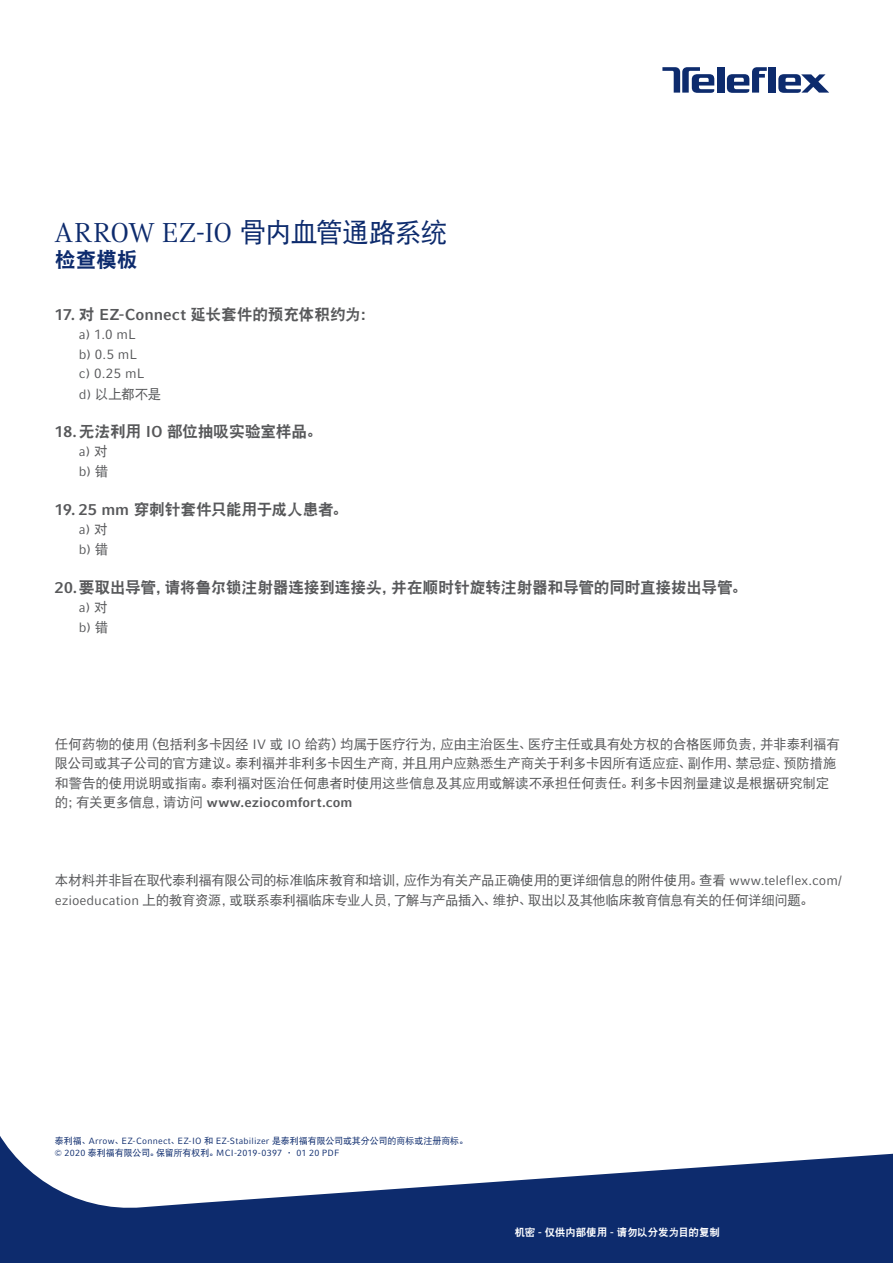
<style>
.page{position:relative;width:893px;height:1263px;background:#fff}
.page>*{position:absolute;margin:0;border:0;box-sizing:border-box;transform-origin:0 0}
.t1{font:27px "Compatil Text LT Pro";color:#0d2b6d}
.t2{font:21px "DFP Hei W9";color:#0d2b6d}
.t3{font:15.75px "DFP Hei W9";letter-spacing:-.015em;color:#57585a}
.t4{font:700 15.75px "Compatil Fact LT Pro";letter-spacing:.005em;color:#57585a}
.t5{font:13.5px/19.5px "DFP Hei W5";letter-spacing:-.025em;color:#57585a}
.t6{font:13.5px/19.5px "Compatil Fact LT Pro";letter-spacing:.005em;color:#57585a}
.t7{font:700 13.5px "Compatil Fact LT Pro";letter-spacing:.01em;color:#57585a}
.t8{font:10.5px "DFP Hei W9";letter-spacing:-.02em;color:#fff}
.t9{font:9px/12px "Compatil Fact LT Pro";letter-spacing:.025em;color:#0d2b6d}
.s1{font-family:"DFP Hei W5"}
.s2{font-family:"DFP Hei W9";font-weight:400}
.s3{font-family:"Compatil Fact LT Pro"}
.s4{font-family:"Compatil Fact LT Pro";font-weight:700}
.s5{font-family:"DFP Hei W5";font-weight:400}
</style>
<div class="page">
<div style="left:769px;top:67px;width:7px;height:26px;background:#0d2b6d"></div>
<svg style="left:727px;top:67px;width:40px;height:26px"></svg>
<div style="left:717px;top:67px;width:7px;height:26px;background:#0d2b6d"></div>
<svg style="left:778px;top:74px;width:51px;height:19px"></svg>
<svg style="left:662px;top:67px;width:52px;height:26px"></svg>
<svg style="left:0;top:1136px;width:893px;height:127px;fill:#0d2b6d"></svg>
<h1 class="t1" style="left:55px;top:217px;width:394px">ARROW EZ-IO <span class="s1">骨内血管通路系统</span></h1>
<h2 class="t2" style="left:55px;top:248px;width:84px">检查模板</h2>
<p class="t4" style="left:55px;top:305px;width:322px">17. <span class="s2">对</span> EZ-Connect <span class="s2">延长套件的预充体积约为：</span></p>
<p class="t6" style="left:79px;top:325px;width:67px">a) 1.0 mL b) 0.5 mL c) 0.25 mL</p>
<p class="t5" style="left:79px;top:384px;width:84px"><span class="s3">d)</span> 以上都不是</p>
<p class="t3" style="left:55px;top:423px;width:269px"><span class="s4">18.</span>无法利用 <span class="s4">IO</span> 部位抽吸实验室样品。</p>
<p class="t6" style="left:79px;top:442px;width:31px">a) <span class="s1">对</span>b) <span class="s1">错</span></p>
<p class="t3" style="left:55px;top:501px;width:295px"><span class="s4">19. 25 mm</span> 穿刺针套件只能用于成人患者。</p>
<p class="t6" style="left:79px;top:520px;width:31px">a) <span class="s1">对</span>b) <span class="s1">错</span></p>
<p class="t3" style="left:55px;top:579px;width:694px"><span class="s4">20.</span>要取出导管，请将鲁尔锁注射器连接到连接头，并在顺时针旋转注射器和导管的同时直接拔出导管。</p>
<p class="t6" style="left:79px;top:598px;width:31px">a) <span class="s1">对</span>b) <span class="s1">错</span></p>
<p class="t5" style="left:55px;top:734px;width:786px">任何药物的使用（包括利多卡因经 <span class="s3">IV</span> 或 <span class="s3">IO</span> 给药）均属于医疗行为，应由主治医生、医疗主任或具有处方权的合格医师负责，并非泰利福有限公司或其子公司的官方建议。泰利福并非利多卡因生产商，并且用户应熟悉生产商关于利多卡因所有适应症、副作用、禁忌症、预防措施和警告的使用说明或指南。泰利福对医治任何患者时使用这些信息及其应用或解读不承担任何责任。利多卡因剂量建议是根据研究制定</p>
<p class="t7" style="left:55px;top:795px;width:299px"><span class="s5">的；有关更多信息，请访问</span> www.eziocomfort.com</p>
<p class="t5" style="left:55px;top:870px;width:788px">本材料并非旨在取代泰利福有限公司的标准临床教育和培训，应作为有关产品正确使用的更详细信息的附件使用。查看 <span class="s3">www.teleflex.com</span>/ <span class="s3">ezioeducation</span> 上的教育资源，或联系泰利福临床专业人员，了解与产品插入、维护、取出以及其他临床教育信息有关的任何详细问题。</p>
<p class="t9" style="left:55px;top:1135px;width:415px"><span class="s1">泰利福、</span>Arrow<span class="s1">、</span>EZ-Connect<span class="s1">、</span>EZ-IO <span class="s1">和</span> EZ-Stabilizer <span class="s1">是泰利福有限公司或其分公司的商标或注册商标。©</span> 2020 <span class="s1">泰利福有限公司。保留所有权利。</span>MCI-2019-0397 <span class="s1">·</span> 01 20 PDF</p>
<p class="t8" style="left:515px;top:1227px;width:207px">机密 <span class="s4">-</span> 仅供内部使用 <span class="s4">-</span> 请勿以分发为目的复制</p>
</div>
